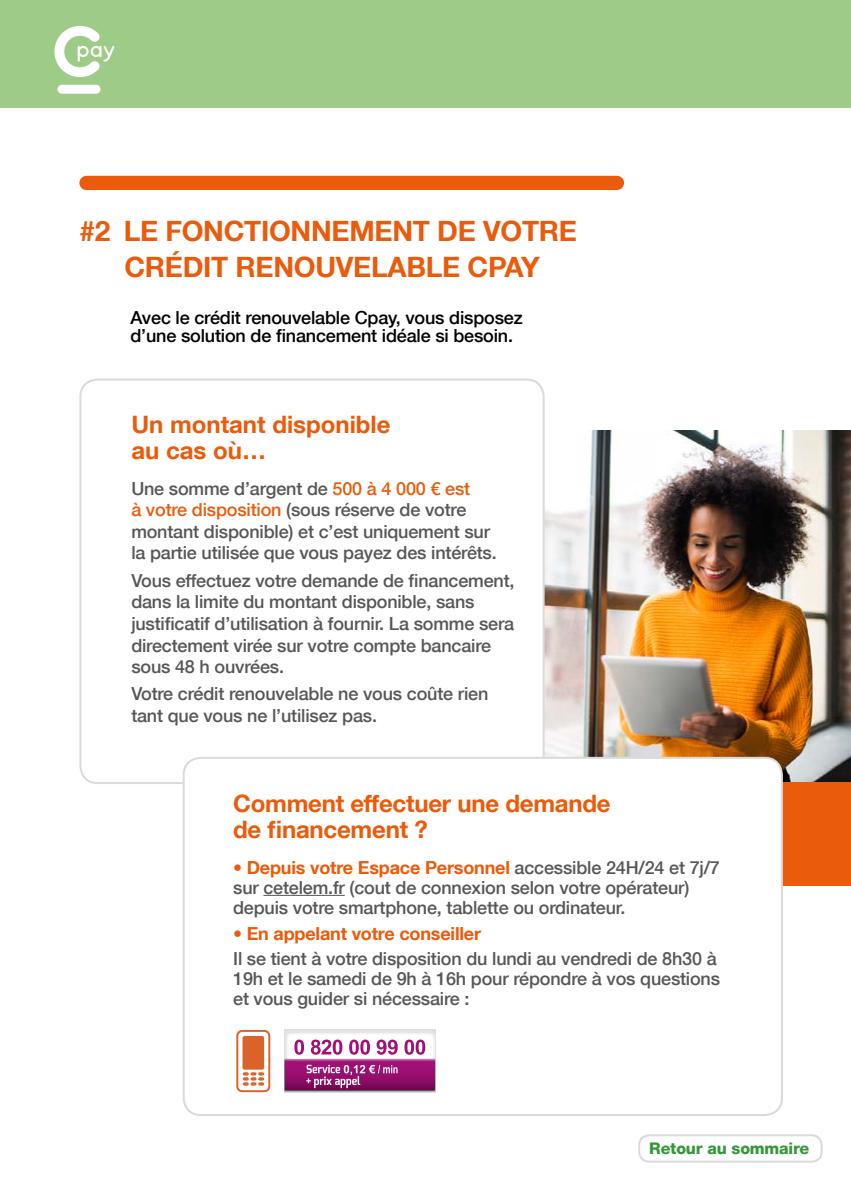
<style>
.page{position:relative;width:851px;height:1191px;background:#fff}
.page>*{position:absolute;margin:0;border:0;box-sizing:border-box;transform-origin:0 0}
.t1{font:700 28px/36px "Helvetica Neue LT Com";letter-spacing:-.01em;color:#ea5b0b;text-align:center}
.t2{font:700 24px/26px "Helvetica Neue LT Com";letter-spacing:-.01em;color:#ea5b0b}
.t3{font:500 18px/21.6px "Helvetica Neue LT Com";letter-spacing:-.01em;color:#575756}
.t4{font:500 18px/18px "Helvetica Neue LT Com";letter-spacing:-.01em;color:#000}
.t5{font:800 16px "Helvetica Neue LT Com";letter-spacing:-.01em;color:#349839}
.s1{color:#ea5b0b}
.s2{font-weight:700;color:#ea5b0b}
</style>
<div class="page">
<div style="left:284px;top:624px;width:566px;height:261px;background:#ea5b0b"></div>
<img style="left:544px;top:431px;width:306px;height:351px">
<div style="left:79px;top:176px;width:545px;height:14px;background:#ea5b0b;border-radius:7px"></div>
<div style="left:0;top:0;width:850px;height:108px;background:#9fcb88"></div>
<div style="left:57px;top:85px;width:43px;height:9px;background:#fff;border-radius:4px"></div>
<svg style="left:54px;top:26px;width:60px;height:51px"></svg>
<div style="left:80px;top:379px;width:463px;height:404px;background:#fff;border-radius:17px"></div>
<div style="left:79px;top:378px;width:465px;height:406px;border:2px solid #dadada;border-radius:17px"></div>
<div style="left:184px;top:758px;width:597px;height:357px;background:#fff;border-radius:17px"></div>
<div style="left:183px;top:757px;width:599px;height:359px;border:2px solid #dadada;border-radius:17px"></div>
<hr style="left:263px;top:895px;width:82px;height:1px;background:#575756">
<div style="left:638px;top:1134px;width:184px;height:28px;border:2px solid #dadada;border-radius:10px"></div>
<div style="left:236px;top:1030px;width:34px;height:62px;border:2px solid #dc632a;border-radius:5px"></div>
<div style="left:242px;top:1036px;width:22px;height:33px;background:#db622b;border-radius:2px"></div>
<svg style="left:243px;top:1072px;width:21px;height:13px"></svg>
<img style="left:284px;top:1057px;width:151px;height:35px">
<img style="left:285px;top:1031px;width:150px;height:26px">
<img style="left:285px;top:1057px;width:150px;height:21px">
<img style="left:285px;top:1060px;width:149px;height:29px">
<svg style="left:294px;top:1039px;width:10px;height:15px"></svg>
<svg style="left:311px;top:1039px;width:31px;height:15px"></svg>
<svg style="left:349px;top:1039px;width:21px;height:15px"></svg>
<svg style="left:376px;top:1039px;width:21px;height:15px"></svg>
<svg style="left:404px;top:1039px;width:21px;height:15px"></svg>
<svg style="left:306px;top:1064px;width:91px;height:24px;background:#a84089"></svg>
<h1 class="t1" style="left:79px;top:212px;width:499px">#2 LE FONCTIONNEMENT DE VOTRE<br>CRÉDIT RENOUVELABLE CPAY</h1>
<p class="t4" style="left:130px;top:308px;width:393px">Avec le crédit renouvelable Cpay, vous disposez d’une solution de financement idéale si besoin.</p>
<h2 class="t2" style="left:131px;top:410px;width:261px">Un montant disponible au cas où…</h2>
<p class="t3" style="left:131px;top:477px;width:367px">Une somme d’argent de <span class="s1">500 à 4 000 € est<br>à votre disposition</span> (sous réserve de votre montant disponible) et c’est uniquement sur la partie utilisée que vous payez des intérêts.</p>
<p class="t3" style="left:131px;top:569px;width:384px">Vous effectuez votre demande de financement, dans la limite du montant disponible, sans justificatif d’utilisation à fournir. La somme sera directement virée sur votre compte bancaire sous 48 h ouvrées.</p>
<p class="t3" style="left:131px;top:683px;width:358px">Votre crédit renouvelable ne vous coûte rien tant que vous ne l’utilisez pas.</p>
<h2 class="t2" style="left:233px;top:790px;width:379px">Comment effectuer une demande de financement ?</h2>
<p class="t3" style="left:233px;top:857px;width:488px;line-height:20px"><span class="s1">•</span> <span class="s2">Depuis votre Espace Personnel</span> accessible 24H/24 et 7j/7 sur cetelem.fr (cout de connexion selon votre opérateur) depuis votre smartphone, tablette ou ordinateur.</p>
<p class="t3" style="left:233px;top:920px;width:485px;line-height:25.6px"><span class="s1">•</span> <span class="s2">En appelant votre conseiller<br></span>Il se tient à votre disposition du lundi au vendredi de 8h30 à</p>
<p class="t3" style="left:233px;top:968px;width:488px;line-height:20px">19h et le samedi de 9h à 16h pour répondre à vos questions et vous guider si nécessaire :</p>
<p class="t5" style="left:649px;top:1139px;width:161px">Retour au sommaire</p>
</div>
